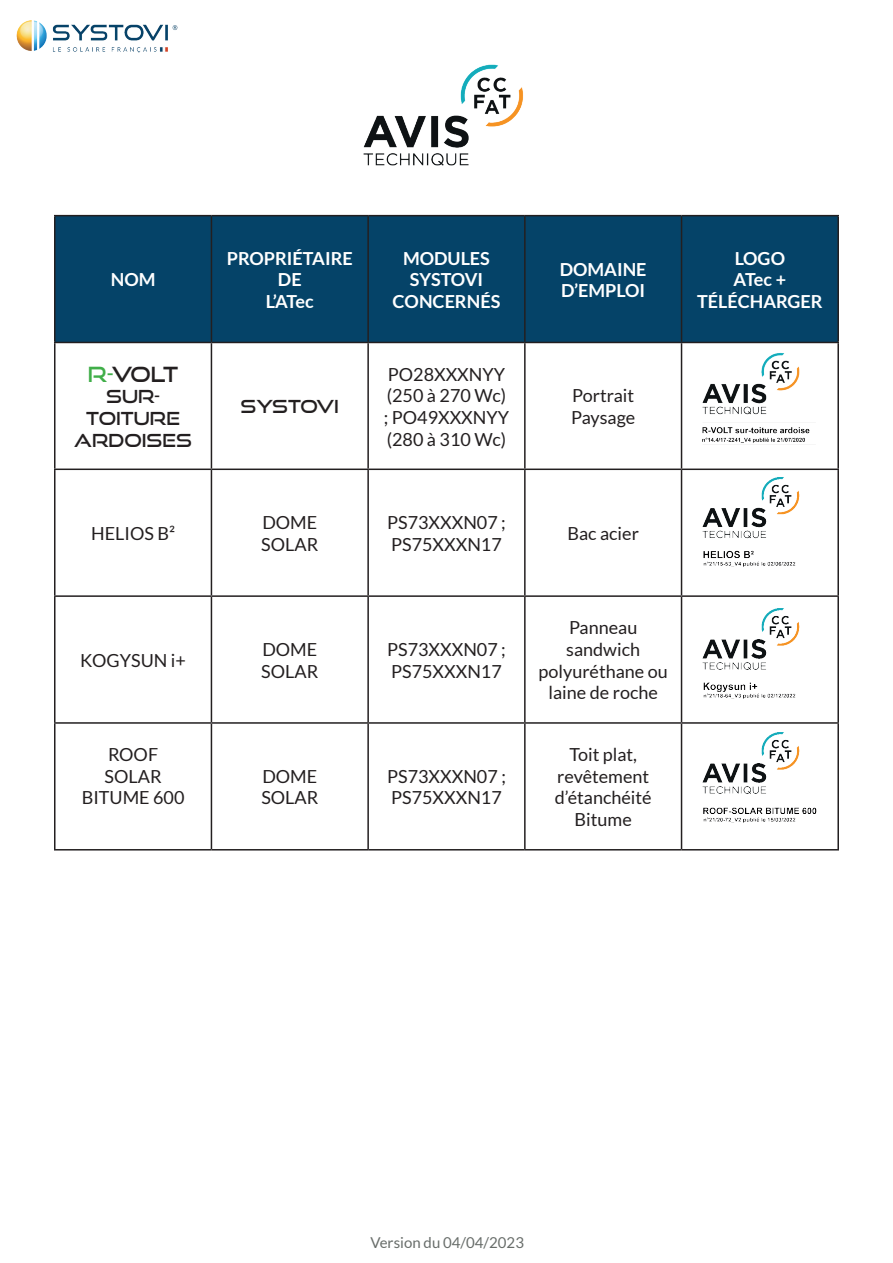
<style>
.page{position:relative;width:893px;height:1263px;background:#fff}
.page>*{position:absolute;margin:0;border:0;box-sizing:border-box;transform-origin:0 0}
.t1{font:21px "Good Times Rg";color:#231f20}
.t2{font:18px/21.6px "Lato";color:#231f20}
.t3{font:700 18px/21.6px "Lato";color:#fff;text-align:center}
.t4{font:18px/21.6px "Good Times Rg";color:#231f20;text-align:center}
.t5{font:15px "Lato";color:#686d6a}
.s1{color:#40ae49}
</style>
<div class="page">
<img style="left:363px;top:64px;width:160px;height:102px">
<div style="left:56px;top:216px;width:625px;height:126px;background:#054368"></div>
<div style="left:681px;top:216px;width:157px;height:126px;background:#054368"></div>
<hr style="left:54px;top:215px;width:157px;height:1px;background:#231f20">
<hr style="left:54px;top:216px;width:2px;height:126px;background:#231f20">
<hr style="left:211px;top:215px;width:157px;height:1px;background:#231f20">
<hr style="left:211px;top:216px;width:1px;height:126px;background:#231f20">
<hr style="left:368px;top:215px;width:157px;height:1px;background:#231f20">
<hr style="left:367px;top:216px;width:2px;height:126px;background:#231f20">
<hr style="left:525px;top:215px;width:156px;height:1px;background:#231f20">
<hr style="left:524px;top:216px;width:2px;height:126px;background:#231f20">
<hr style="left:681px;top:215px;width:158px;height:1px;background:#231f20">
<hr style="left:681px;top:216px;width:1px;height:126px;background:#231f20">
<hr style="left:837px;top:216px;width:2px;height:126px;background:#231f20">
<hr style="left:54px;top:342px;width:157px;height:1px;background:#231f20">
<hr style="left:54px;top:343px;width:2px;height:125px;background:#231f20">
<hr style="left:211px;top:342px;width:157px;height:1px;background:#231f20">
<hr style="left:211px;top:343px;width:1px;height:125px;background:#231f20">
<hr style="left:368px;top:342px;width:157px;height:1px;background:#231f20">
<hr style="left:367px;top:343px;width:2px;height:125px;background:#231f20">
<hr style="left:525px;top:342px;width:156px;height:1px;background:#231f20">
<hr style="left:524px;top:343px;width:2px;height:125px;background:#231f20">
<hr style="left:681px;top:342px;width:158px;height:1px;background:#231f20">
<hr style="left:681px;top:343px;width:1px;height:125px;background:#231f20">
<hr style="left:837px;top:343px;width:2px;height:125px;background:#231f20">
<hr style="left:54px;top:468px;width:157px;height:2px;background:#231f20">
<hr style="left:54px;top:470px;width:2px;height:125px;background:#231f20">
<hr style="left:211px;top:468px;width:157px;height:2px;background:#231f20">
<hr style="left:211px;top:470px;width:1px;height:125px;background:#231f20">
<hr style="left:368px;top:468px;width:157px;height:2px;background:#231f20">
<hr style="left:367px;top:470px;width:2px;height:125px;background:#231f20">
<hr style="left:525px;top:468px;width:156px;height:2px;background:#231f20">
<hr style="left:524px;top:470px;width:2px;height:125px;background:#231f20">
<hr style="left:681px;top:468px;width:158px;height:2px;background:#231f20">
<hr style="left:681px;top:470px;width:1px;height:125px;background:#231f20">
<hr style="left:837px;top:470px;width:2px;height:125px;background:#231f20">
<hr style="left:54px;top:595px;width:157px;height:2px;background:#231f20">
<hr style="left:54px;top:597px;width:2px;height:125px;background:#231f20">
<hr style="left:211px;top:595px;width:157px;height:2px;background:#231f20">
<hr style="left:211px;top:597px;width:1px;height:125px;background:#231f20">
<hr style="left:368px;top:595px;width:157px;height:2px;background:#231f20">
<hr style="left:367px;top:597px;width:2px;height:125px;background:#231f20">
<hr style="left:525px;top:595px;width:156px;height:2px;background:#231f20">
<hr style="left:524px;top:597px;width:2px;height:125px;background:#231f20">
<hr style="left:681px;top:595px;width:158px;height:2px;background:#231f20">
<hr style="left:681px;top:597px;width:1px;height:125px;background:#231f20">
<hr style="left:837px;top:597px;width:2px;height:125px;background:#231f20">
<hr style="left:54px;top:722px;width:157px;height:2px;background:#231f20">
<hr style="left:54px;top:724px;width:2px;height:125px;background:#231f20">
<hr style="left:211px;top:722px;width:157px;height:2px;background:#231f20">
<hr style="left:211px;top:724px;width:1px;height:125px;background:#231f20">
<hr style="left:368px;top:722px;width:157px;height:2px;background:#231f20">
<hr style="left:367px;top:724px;width:2px;height:125px;background:#231f20">
<hr style="left:525px;top:722px;width:156px;height:2px;background:#231f20">
<hr style="left:524px;top:724px;width:2px;height:125px;background:#231f20">
<hr style="left:681px;top:722px;width:158px;height:2px;background:#231f20">
<hr style="left:681px;top:724px;width:1px;height:125px;background:#231f20">
<hr style="left:837px;top:724px;width:2px;height:125px;background:#231f20">
<hr style="left:54px;top:849px;width:157px;height:1px;background:#231f20">
<hr style="left:211px;top:849px;width:157px;height:1px;background:#231f20">
<hr style="left:368px;top:849px;width:157px;height:1px;background:#231f20">
<hr style="left:525px;top:849px;width:156px;height:1px;background:#231f20">
<hr style="left:681px;top:849px;width:158px;height:1px;background:#231f20">
<img style="left:16px;top:20px;width:162px;height:33px">
<img style="left:702px;top:352px;width:108px;height:91px">
<img style="left:702px;top:477px;width:98px;height:90px">
<img style="left:702px;top:608px;width:98px;height:91px">
<img style="left:702px;top:732px;width:115px;height:91px">
<p class="t3" style="left:111px;top:269px;width:46px">NOM</p>
<p class="t3" style="left:227px;top:247px;width:127px">PROPRIÉTAIRE<br>DE<br>L’ATec</p>
<p class="t3" style="left:393px;top:247px;width:109px">MODULES<br>SYSTOVI<br>CONCERNÉS</p>
<p class="t3" style="left:560px;top:258px;width:88px;text-align:left">DOMAINE<br>D’EMPLOI</p>
<p class="t3" style="left:697px;top:247px;width:127px">LOGO<br>ATec +<br>TÉLÉCHARGER</p>
<p class="t1" style="left:88px;top:361px;width:92px"><span class="s1">R-</span>VOLT</p>
<p class="t4" style="left:74px;top:386px;width:119px">SUR-<br>TOITURE<br>ARDOISES</p>
<p class="t4" style="left:241px;top:395px;width:100px">SYSTOVI</p>
<p class="t2" style="left:384px;top:363px;width:127px">PO28XXXNYY (250 à 270 Wc) ; PO49XXXNYY (280 à 310 Wc)</p>
<p class="t2" style="left:571px;top:385px;width:66px">Portrait<br>Paysage</p>
<p class="t2" style="left:91px;top:522px;width:85px">HELIOS B²</p>
<p class="t2" style="left:261px;top:512px;width:58px">DOME<br>SOLAR</p>
<p class="t2" style="left:387px;top:512px;width:120px">PS73XXXN07 ;<br>PS75XXXN17</p>
<p class="t2" style="left:567px;top:522px;width:73px">Bac acier</p>
<p class="t2" style="left:80px;top:649px;width:107px">KOGYSUN i+</p>
<p class="t2" style="left:261px;top:638px;width:58px">DOME<br>SOLAR</p>
<p class="t2" style="left:387px;top:638px;width:120px">PS73XXXN07 ;<br>PS75XXXN17</p>
<p class="t2" style="left:82px;top:744px;width:104px;text-align:center">ROOF<br>SOLAR<br>BITUME 600</p>
<p class="t2" style="left:261px;top:765px;width:58px">DOME<br>SOLAR</p>
<p class="t2" style="left:387px;top:765px;width:120px">PS73XXXN07 ;<br>PS75XXXN17</p>
<p class="t2" style="left:539px;top:617px;width:131px;text-align:center">Panneau sandwich polyuréthane ou laine de roche</p>
<p class="t2" style="left:555px;top:744px;width:98px;text-align:center">Toit plat, revêtement d’étanchéité<br>Bitume</p>
<p class="t5" style="left:370px;top:1235px;width:155px">Version du 04/04/2023</p>
</div>
